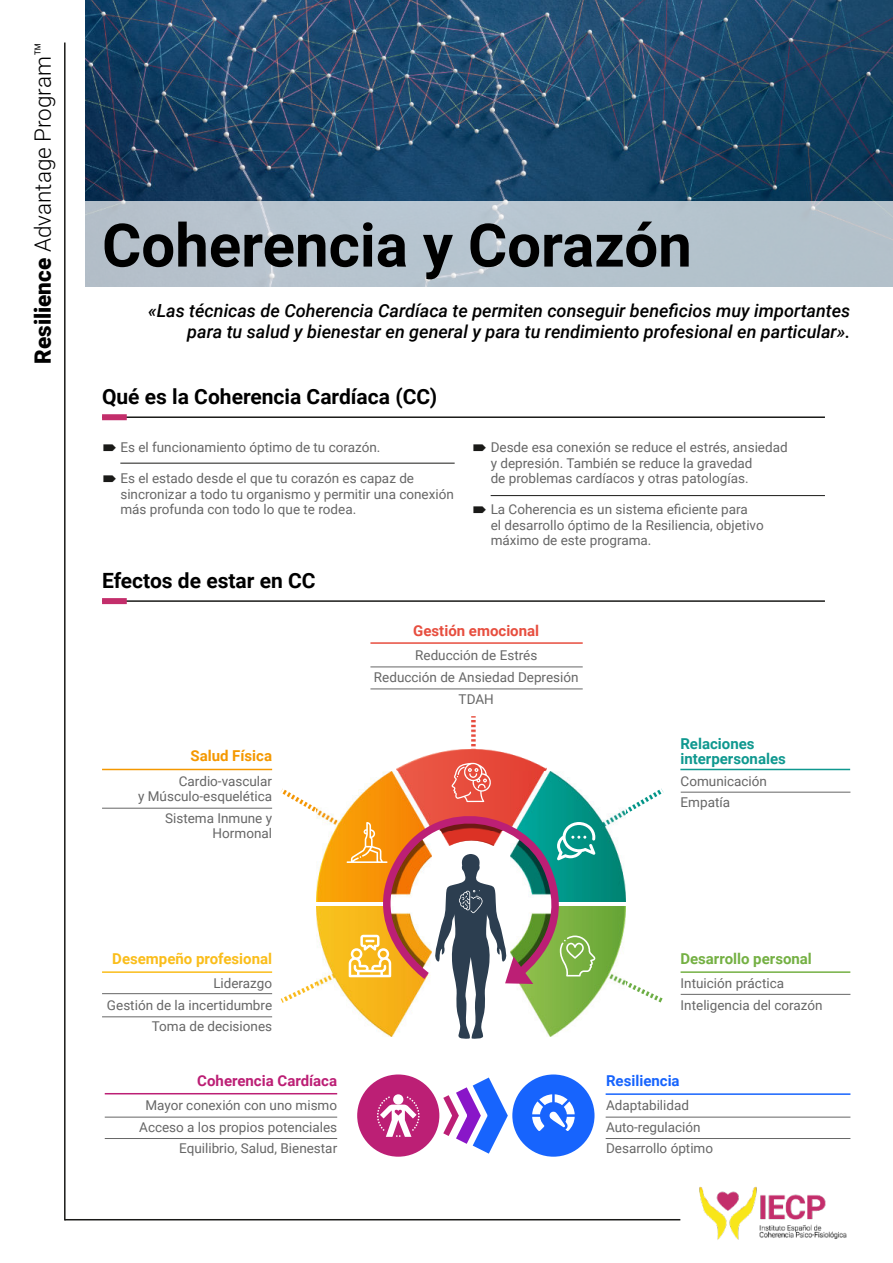
<style>
.page{position:relative;width:893px;height:1263px;background:#fff}
.page>*{position:absolute;margin:0;border:0;box-sizing:border-box;transform-origin:0 0}
.t1{font:700 60px "Roboto";color:#000}
.t2{font:300 22.5px "Roboto";color:#000}
.t3{font:700 21px "Roboto";color:#000}
.t4{font:italic 500 18px/20.7px "Roboto";color:#000;text-align:right}
.t5{font:700 15px/15px "Roboto";color:#0f988f}
.t6{font:700 15px "Roboto";color:#fabd1a}
.t7{font:700 15px "Roboto";color:#bc1f75}
.t8{font:700 15px "Roboto";color:#74b043}
.t9{font:700 15px "Roboto";color:#e74e3f}
.t10{font:700 15px "Roboto";color:#1764fd}
.t11{font:700 15px "Roboto";color:#f49800}
.t12{font:13.5px/15.6px "Roboto";color:#666}
.s1{font-weight:900}
</style>
<div class="page">
<img style="left:85px;top:0;width:808px;height:202px">
<img style="left:699px;top:1186px;width:148px;height:54px">
<hr style="left:64px;top:43px;width:2px;height:1177px;background:#1a1a18">
<hr style="left:65px;top:1219px;width:615px;height:1px;background:#1a1a18">
<div style="left:85px;top:202px;width:808px;height:85px;background:#b5c3cd"></div>
<hr style="left:102px;top:416px;width:723px;height:2px;background:#1a1a18">
<hr style="left:102px;top:600px;width:723px;height:2px;background:#1a1a18">
<hr style="left:120px;top:463px;width:335px;height:1px;background:#1a1a18">
<hr style="left:491px;top:495px;width:334px;height:1px;background:#1a1a18">
<div style="left:102px;top:414px;width:25px;height:6px;background:#c32e6b"></div>
<div style="left:102px;top:598px;width:25px;height:6px;background:#c32e6b"></div>
<hr style="left:102px;top:808px;width:170px;height:1px;background:#666">
<hr style="left:370px;top:666px;width:213px;height:1px;background:#666">
<hr style="left:370px;top:688px;width:213px;height:1px;background:#666">
<hr style="left:681px;top:792px;width:169px;height:1px;background:#666">
<hr style="left:681px;top:994px;width:169px;height:1px;background:#666">
<hr style="left:102px;top:993px;width:170px;height:1px;background:#666">
<hr style="left:105px;top:1117px;width:232px;height:1px;background:#666">
<hr style="left:105px;top:1093px;width:232px;height:1px;background:#bc1f75">
<hr style="left:606px;top:1117px;width:244px;height:1px;background:#666">
<hr style="left:606px;top:1093px;width:244px;height:2px;background:#1764fd">
<hr style="left:105px;top:1138px;width:232px;height:1px;background:#666">
<hr style="left:606px;top:1138px;width:244px;height:1px;background:#666">
<hr style="left:102px;top:971px;width:170px;height:2px;background:#fabd1a">
<hr style="left:681px;top:971px;width:169px;height:2px;background:#74b043">
<hr style="left:102px;top:769px;width:170px;height:1px;background:#f49800">
<hr style="left:370px;top:642px;width:213px;height:2px;background:#e74d3e">
<hr style="left:680px;top:769px;width:170px;height:1px;background:#0f988f">
<hr style="left:102px;top:1016px;width:170px;height:1px;background:#666">
<div style="left:357px;top:1074px;width:82px;height:83px;background:#bc1f75;border-radius:50%"></div>
<div style="left:512px;top:1074px;width:82px;height:83px;background:#1764fd;border-radius:50%"></div>
<svg style="left:438px;top:1077px;width:80px;height:77px"></svg>
<svg style="left:393px;top:1094px;width:10px;height:10px"></svg>
<svg style="left:377px;top:1096px;width:43px;height:41px"></svg>
<svg style="left:532px;top:1094px;width:43px;height:37px"></svg>
<svg style="left:280px;top:716px;width:384px;height:323px"></svg>
<h2 class="t2" style="left:34px;top:364px;width:323px;rotate:-90deg"><span class="s1">Resilience</span> Advantage Program™</h2>
<h1 class="t1" style="left:102px;top:222px;width:591px">Coherencia y Corazón</h1>
<h3 class="t4" style="left:148px;top:302px;width:704px">«Las técnicas de Coherencia Cardíaca te permiten conseguir beneficios muy importantes para tu salud y bienestar en general y para tu rendimiento profesional en particular».</h3>
<h3 class="t3" style="left:102px;top:389px;width:337px">Qué es la Coherencia Cardíaca (CC)</h3>
<p class="t12" style="left:120px;top:441px;width:262px">Es el funcionamiento óptimo de tu corazón.</p>
<p class="t12" style="left:120px;top:472px;width:335px">Es el estado desde el que tu corazón es capaz de sincronizar a todo tu organismo y permitir una conexión más profunda con todo lo que te rodea.</p>
<h3 class="t3" style="left:102px;top:572px;width:215px">Efectos de estar en CC</h3>
<p class="t12" style="left:491px;top:441px;width:299px">Desde esa conexión se reduce el estrés, ansiedad y depresión. También se reduce la gravedad<br>de problemas cardíacos y otras patologías.</p>
<p class="t12" style="left:491px;top:503px;width:275px">La Coherencia es un sistema eficiente para<br>el desarrollo óptimo de la Resiliencia, objetivo máximo de este programa.</p>
<p class="t9" style="left:413px;top:625px;width:127px">Gestión emocional</p>
<p class="t12" style="left:374px;top:646px;width:206px;line-height:21.6px;text-align:center">Reducción de Estrés<br>Reducción de Ansiedad Depresión<br>TDAH</p>
<p class="t11" style="left:190px;top:750px;width:83px">Salud Física</p>
<p class="t5" style="left:680px;top:738px;width:107px">Relaciones interpersonales</p>
<p class="t12" style="left:138px;top:775px;width:136px;text-align:right">Cardio-vascular<br>y Músculo-esquelética</p>
<p class="t12" style="left:165px;top:812px;width:109px;text-align:right">Sistema Inmune y<br>Hormonal</p>
<p class="t12" style="left:681px;top:771px;width:88px;line-height:21.6px">Comunicación<br>Empatía</p>
<p class="t6" style="left:112px;top:952px;width:161px">Desempeño profesional</p>
<p class="t8" style="left:680px;top:952px;width:133px">Desarrollo personal</p>
<p class="t12" style="left:107px;top:974px;width:167px;line-height:21.6px;text-align:right">Liderazgo<br>Gestión de la incertidumbre<br>Toma de decisiones</p>
<p class="t12" style="left:681px;top:974px;width:143px;line-height:21.6px">Intuición práctica<br>Inteligencia del corazón</p>
<p class="t7" style="left:197px;top:1074px;width:141px">Coherencia Cardíaca</p>
<p class="t10" style="left:606px;top:1074px;width:75px">Resiliencia</p>
<p class="t12" style="left:139px;top:1096px;width:199px;line-height:21.5px;text-align:right">Mayor conexión con uno mismo<br>Acceso a los propios potenciales<br>Equilibrio, Salud, Bienestar</p>
<p class="t12" style="left:606px;top:1096px;width:109px;line-height:21.5px">Adaptabilidad<br>Auto-regulación<br>Desarrollo óptimo</p>
</div>
